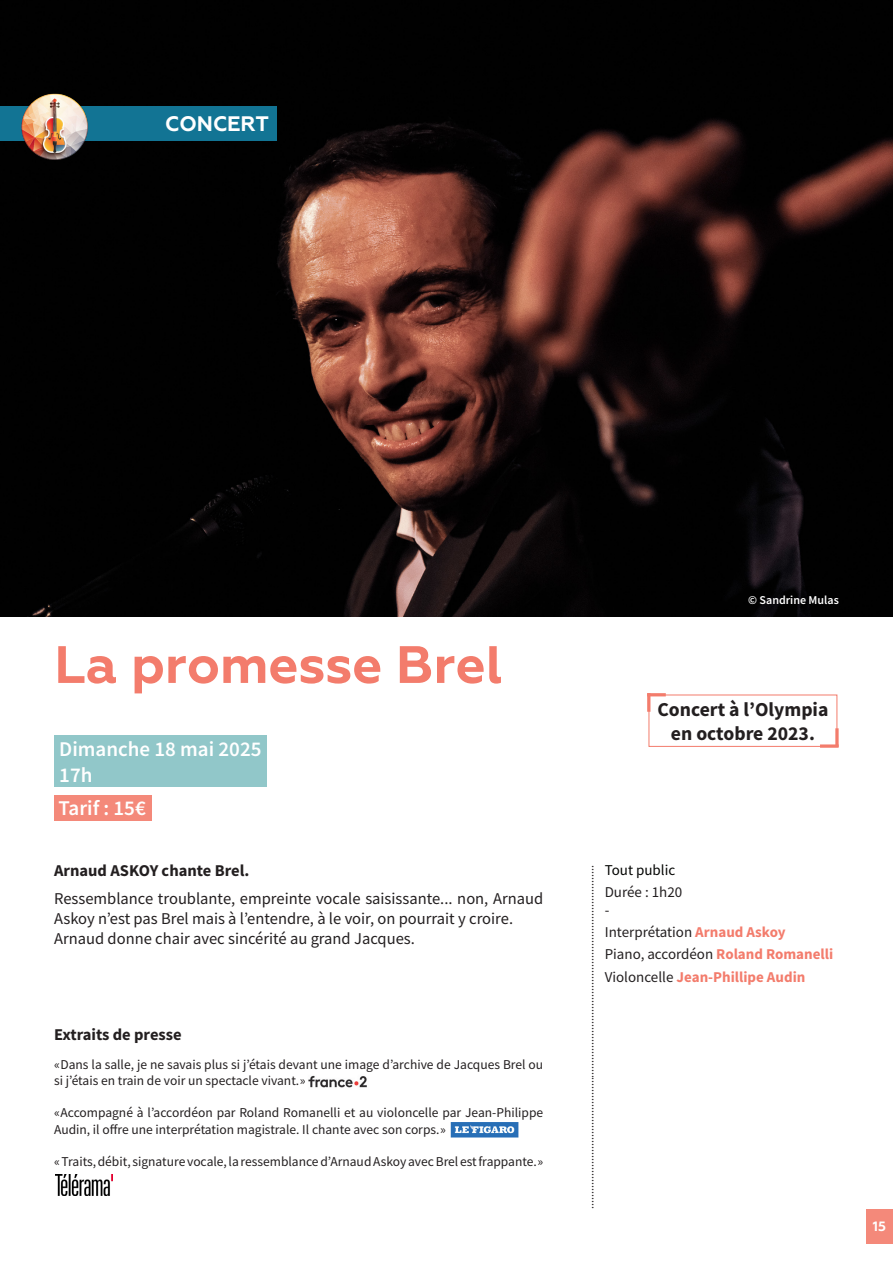
<style>
.page{position:relative;width:893px;height:1263px;background:#fff}
.page>*{position:absolute;margin:0;border:0;box-sizing:border-box;transform-origin:0 0}
.t1{font:700 52.5px "Geometria";color:#f37c6c}
.t2{font:600 21px/25.2px "Source Sans Pro";color:#fff}
.t3{font:700 21px "Geometria";color:#fff}
.t4{font:700 19.65px "Source Sans Pro";color:#231f20}
.t5{font:16.5px/19.8px "Source Sans Pro";color:#231f20}
.t6{font:700 16.5px "Source Sans Pro";color:#231f20}
.t7{font:15px "Source Sans Pro";color:#231f20}
.t8{font:700 15px "Source Sans Pro";color:#f37c6c}
.t9{font:15px "Source Sans Pro";color:#040503}
.t10{font:13.5px/16.2px "Source Sans Pro";color:#231f20}
.t11{font:700 13.5px "Geometria";color:#fff}
.t12{font:12px "Source Sans Pro";color:#231f20}
.t13{font:600 12px "Source Sans Pro";color:#fff}
.s1{font-weight:700;color:#f37c6c}
.s2{font-weight:400;color:#231f20}
</style>
<div class="page">
<img style="left:0;top:0;width:893px;height:617px">
<div style="left:54px;top:795px;width:98px;height:26px;background:#f4897a"></div>
<div style="left:54px;top:736px;width:213px;height:51px;background:#91c7c9"></div>
<div style="left:0;top:106px;width:276px;height:34px;background:#127494"></div>
<img style="left:21px;top:92px;width:68px;height:67px">
<img style="left:451px;top:1122px;width:67px;height:15px">
<img style="left:56px;top:1174px;width:56px;height:21px">
<hr style="left:647px;top:693px;width:19px;height:3px;background:#f37c6c">
<hr style="left:647px;top:693px;width:3px;height:19px;background:#f37c6c">
<svg style="left:835px;top:728px;width:4px;height:16px"></svg>
<svg style="left:820px;top:744px;width:19px;height:4px"></svg>
<img style="left:308px;top:1075px;width:59px;height:13px">
<div style="left:866px;top:1209px;width:27px;height:34px;background:#f4897a"></div>
<p class="t3" style="left:165px;top:112px;width:105px">CONCERT</p>
<p class="t1" style="left:54px;top:633px;width:450px">La promesse Brel</p>
<h2 class="t2" style="left:59px;top:737px;width:204px">Dimanche 18 mai 2025<br>17h</h2>
<h2 class="t2" style="left:58px;top:795px;width:89px">Tarif : 15€</h2>
<p class="t6" style="left:54px;top:859px;width:197px">Arnaud ASKOY chante Brel.</p>
<p class="t5" style="left:54px;top:888px;width:491px">Ressemblance troublante, empreinte vocale saisissante... non, Arnaud<br>Askoy n’est pas Brel mais à l’entendre, à le voir, on pourrait y croire.</p>
<p class="t5" style="left:54px;top:928px;width:362px">Arnaud donne chair avec sincérité au grand Jacques.</p>
<p class="t6" style="left:54px;top:1023px;width:129px">Extraits de presse</p>
<p class="t10" style="left:54px;top:1056px;width:491px">«Dans la salle, je ne savais plus si j’étais devant une image d’archive de Jacques Brel ou si j’étais en train de voir un spectacle vivant.»</p>
<p class="t10" style="left:54px;top:1105px;width:491px">«Accompagné à l’accordéon par Roland Romanelli et au violoncelle par Jean-Philippe<br>Audin, il offre une interprétation magistrale. Il chante avec son corps.»</p>
<p class="t10" style="left:54px;top:1153px;width:491px">« Traits, débit, signature vocale, la ressemblance d’Arnaud Askoy avec Brel est frappante.»</p>
<p class="t13" style="left:748px;top:592px;width:92px">© Sandrine Mulas</p>
<p class="t4" style="left:657px;top:696px;width:172px">Concert à l’Olympia</p>
<p class="t4" style="left:671px;top:720px;width:145px">en octobre 2023.</p>
<p class="t12" style="left:582px;top:1209px;width:345px;rotate:-90deg">...................................................................................................................</p>
<p class="t9" style="left:605px;top:860px;width:72px">Tout public</p>
<p class="t7" style="left:605px;top:882px;width:79px">Durée : 1h20</p>
<p class="t7" style="left:605px;top:900px;width:6px">-</p>
<p class="t7" style="left:605px;top:922px;width:182px">Interprétation <span class="s1">Arnaud Askoy</span></p>
<p class="t7" style="left:605px;top:945px;width:230px">Piano, accordéon <span class="s1">Roland Romanelli</span></p>
<p class="t8" style="left:605px;top:966px;width:202px"><span class="s2">Violoncelle</span> Jean-Phillipe Audin</p>
<p class="t11" style="left:873px;top:1218px;width:15px">15</p>
</div>
